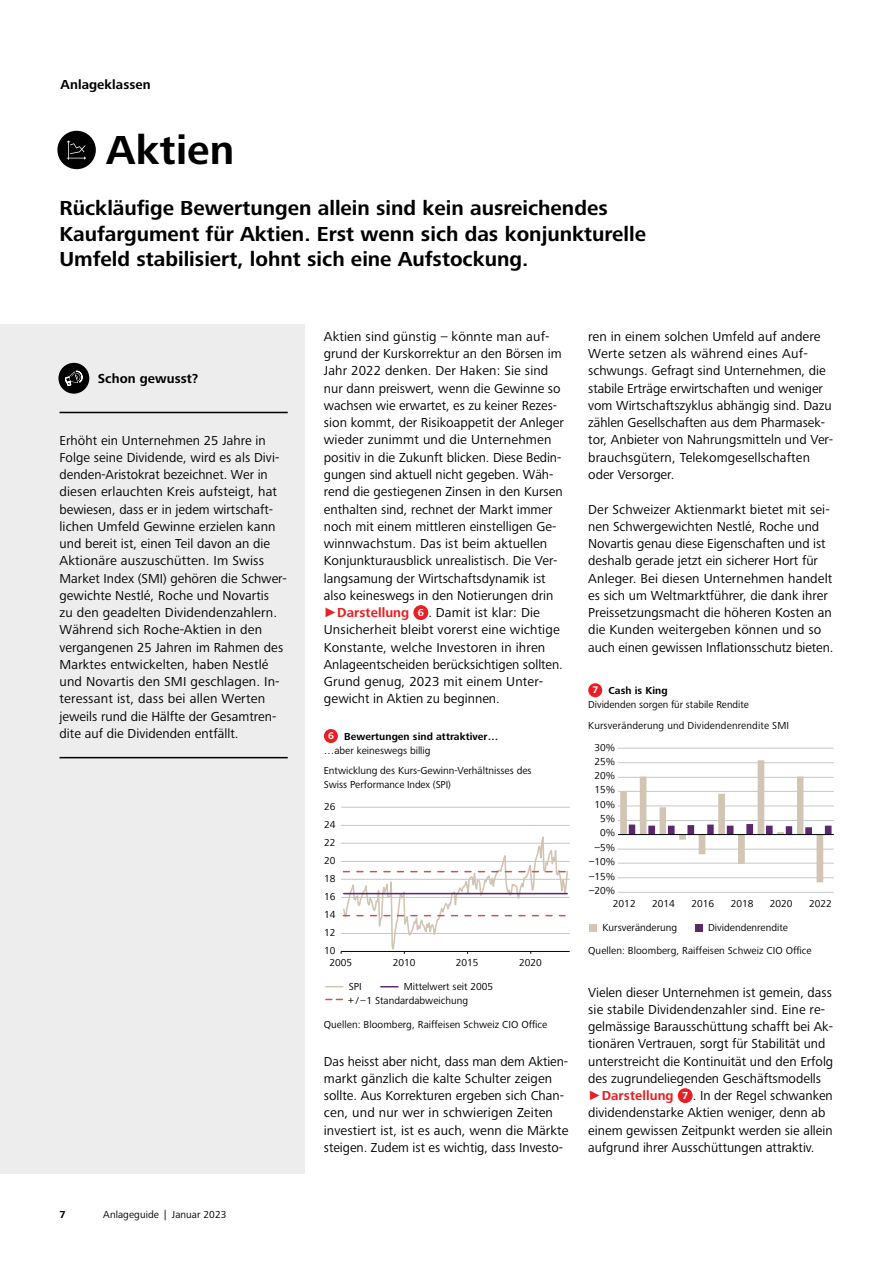
<style>
.page{position:relative;width:893px;height:1263px;background:#fff}
.page>*{position:absolute;margin:0;border:0;box-sizing:border-box;transform-origin:0 0}
.t1{font:700 42px "Frutiger Next LTW1 G";letter-spacing:.005em;color:#000}
.t2{font:700 21px/25.5px "Frutiger Next LTW1 G";color:#000}
.t3{font:13.5px/17.2px "Frutiger Next LTW1 G";color:#000}
.t4{font:700 13.5px "Frutiger Next LTW1 G";letter-spacing:.005em;color:#000}
.t5{font:10.5px/13.5px "Frutiger Next LTW1 G";color:#000}
.t6{font:10.5px/18px "Frutiger Next Com";color:#020202}
.t7{font:700 10.5px/13.5px "Frutiger Next LTW1 G";letter-spacing:.005em;color:#000}
.s1{font-family:"Arial";color:#e82025}
.s2{font-weight:700;color:#e82025}
.s3{font-weight:700;font-size:10.5px;color:#fff}
.s4{font-size:9.9px;color:#fff}
.s5{font-weight:400}
.s6{font-weight:700;font-size:9.9px;color:#fff}
.s7{font-weight:700}
</style>
<div class="page">
<div style="left:413px;top:605px;width:15px;height:15px;background:#e82025;border-radius:50%"></div>
<div style="left:678px;top:1088px;width:15px;height:15px;background:#e82025;border-radius:50%"></div>
<div style="left:57px;top:131px;width:39px;height:38px;background:#000;border-radius:50%"></div>
<svg style="left:67px;top:141px;width:19px;height:19px"></svg>
<div style="left:588px;top:683px;width:14px;height:14px;background:#e82025;border-radius:50%"></div>
<div style="left:589px;top:924px;width:8px;height:7px;background:#d2c5b4"></div>
<div style="left:695px;top:924px;width:8px;height:7px;background:#5d2770"></div>
<hr style="left:618px;top:892px;width:216px;height:1px;background:#c5c7c9">
<hr style="left:618px;top:877px;width:216px;height:1px;background:#c5c7c9">
<hr style="left:618px;top:863px;width:216px;height:1px;background:#c5c7c9">
<hr style="left:618px;top:849px;width:216px;height:1px;background:#c5c7c9">
<hr style="left:618px;top:820px;width:216px;height:1px;background:#c5c7c9">
<hr style="left:618px;top:806px;width:216px;height:1px;background:#c5c7c9">
<hr style="left:618px;top:791px;width:216px;height:1px;background:#c5c7c9">
<hr style="left:618px;top:777px;width:216px;height:1px;background:#c5c7c9">
<hr style="left:618px;top:762px;width:216px;height:1px;background:#c5c7c9">
<hr style="left:618px;top:748px;width:216px;height:1px;background:#c5c7c9">
<svg style="left:620px;top:760px;width:211px;height:122px"></svg>
<hr style="left:618px;top:834px;width:216px;height:1px;background:#000307">
<div style="left:324px;top:729px;width:14px;height:14px;background:#e82025;border-radius:50%"></div>
<svg style="left:381px;top:986px;width:17px;height:1px"></svg>
<svg style="left:326px;top:986px;width:17px;height:1px"></svg>
<hr style="left:341px;top:933px;width:229px;height:1px;background:#c3c4c6">
<hr style="left:341px;top:897px;width:229px;height:1px;background:#c3c4c6">
<hr style="left:341px;top:879px;width:229px;height:1px;background:#c3c4c6">
<hr style="left:341px;top:861px;width:229px;height:1px;background:#c3c4c6">
<hr style="left:341px;top:843px;width:229px;height:1px;background:#c3c4c6">
<hr style="left:341px;top:825px;width:229px;height:1px;background:#c3c4c6">
<hr style="left:341px;top:807px;width:229px;height:1px;background:#c3c4c6">
<hr style="left:341px;top:951px;width:229px;height:1px;background:#000307">
<svg style="left:341px;top:836px;width:228px;height:118px"></svg>
<svg style="left:326px;top:999px;width:17px;height:1px"></svg>
<div style="left:0;top:324px;width:305px;height:850px;background:#ededed"></div>
<div style="left:58px;top:363px;width:31px;height:31px;background:#000;border-radius:50%"></div>
<svg style="left:65px;top:371px;width:17px;height:15px"></svg>
<hr style="left:60px;top:412px;width:228px;height:1px;background:#000">
<hr style="left:60px;top:757px;width:228px;height:1px;background:#000">
<p class="t4" style="left:61px;top:77px;width:92px">Anlageklassen</p>
<h1 class="t1" style="left:106px;top:126px;width:130px">Aktien</h1>
<h2 class="t2" style="left:60px;top:196px;width:588px">Rückläufige Bewertungen allein sind kein ausreichendes<br>Kaufargument für Aktien. Erst wenn sich das konjunkturelle<br>Umfeld stabilisiert, lohnt sich eine Aufstockung.</h2>
<p class="t4" style="left:98px;top:371px;width:102px">Schon gewusst?</p>
<p class="t3" style="left:60px;top:432px;width:229px">Erhöht ein Unternehmen 25 Jahre in Folge seine Dividende, wird es als Divi&shy;denden-Aristokrat bezeichnet. Wer in diesen erlauchten Kreis aufsteigt, hat bewiesen, dass er in jedem wirtschaft&shy;lichen Umfeld Gewinne erzielen kann und bereit ist, einen Teil davon an die Aktionäre auszuschütten. Im Swiss Market Index (SMI) gehören die Schwer&shy;gewichte Nestlé, Roche und Novartis<br>zu den geadelten Dividendenzahlern.<br>Während sich Roche-Aktien in den vergangenen 25 Jahren im Rahmen des Marktes entwickelten, haben Nestlé und Novartis den SMI geschlagen. In&shy;teressant ist, dass bei allen Werten jeweils rund die Hälfte der Gesamtren&shy;dite auf die Dividenden entfällt.</p>
<p class="t7" style="left:60px;top:1208px;width:8px">7</p>
<p class="t5" style="left:103px;top:1208px;width:125px">Anlageguide | Januar 2023</p>
<p class="t3" style="left:324px;top:328px;width:242px">Aktien sind günstig – könnte man auf&shy;grund der Kurskorrektur an den Börsen im Jahr 2022 denken. Der Haken: Sie sind nur dann preiswert, wenn die Gewinne so wachsen wie erwartet, es zu keiner Rezes&shy;sion kommt, der Risikoappetit der Anleger wieder zunimmt und die Unternehmen positiv in die Zukunft blicken. Diese Bedin&shy;gungen sind aktuell nicht gegeben. Wäh&shy;rend die gestiegenen Zinsen in den Kursen enthalten sind, rechnet der Markt immer noch mit einem mittleren einstelligen Ge&shy;winnwachstum. Das ist beim aktuellen Konjunkturausblick unrealistisch. Die Ver&shy;langsamung der Wirtschaftsdynamik ist also keineswegs in den Notierungen drin <span class="s1">►</span><span class="s2">Darstellung</span> <span class="s3">6</span> . Damit ist klar: Die Unsicherheit bleibt vorerst eine wichtige Konstante, welche Investoren in ihren Anlageentscheiden berücksichtigen sollten.<br>Grund genug, 2023 mit einem Unter&shy;gewicht in Aktien zu beginnen.</p>
<p class="t7" style="left:324px;top:730px;width:176px;text-indent:4px"><span class="s4">6</span> Bewertungen sind attraktiver… <span class="s5">…aber keineswegs billig</span></p>
<p class="t5" style="left:324px;top:764px;width:209px">Entwicklung des Kurs-Gewinn-Verhältnisses des<br>Swiss Performance Index (SPI)</p>
<p class="t6" style="left:324px;top:798px;width:13px">26</p>
<p class="t6" style="left:324px;top:816px;width:13px">24</p>
<p class="t6" style="left:324px;top:834px;width:13px">22</p>
<p class="t6" style="left:324px;top:852px;width:13px">20</p>
<p class="t6" style="left:324px;top:870px;width:13px">18</p>
<p class="t6" style="left:324px;top:888px;width:13px">16</p>
<p class="t6" style="left:324px;top:906px;width:13px">14<br>12</p>
<p class="t6" style="left:324px;top:942px;width:13px">10</p>
<p class="t6" style="left:329px;top:954px;width:24px">2005</p>
<p class="t6" style="left:393px;top:954px;width:24px">2010</p>
<p class="t6" style="left:456px;top:954px;width:24px">2015</p>
<p class="t6" style="left:519px;top:954px;width:24px">2020</p>
<p class="t5" style="left:348px;top:994px;width:121px">+ / –1 Standardabweichung</p>
<p class="t5" style="left:324px;top:1018px;width:225px">Quellen: Bloomberg, Raiffeisen Schweiz CIO Office</p>
<p class="t5" style="left:349px;top:980px;width:15px">SPI</p>
<p class="t5" style="left:404px;top:980px;width:91px">Mittelwert seit 2005</p>
<p class="t3" style="left:324px;top:1053px;width:246px">Das heisst aber nicht, dass man dem Aktien&shy;markt gänzlich die kalte Schulter zeigen sollte. Aus Korrekturen ergeben sich Chan&shy;cen, und nur wer in schwierigen Zeiten investiert ist, ist es auch, wenn die Märkte steigen. Zudem ist es wichtig, dass Investo-</p>
<p class="t3" style="left:588px;top:328px;width:246px">ren in einem solchen Umfeld auf andere Werte setzen als während eines Auf&shy;schwungs. Gefragt sind Unternehmen, die stabile Erträge erwirtschaften und weniger vom Wirtschaftszyklus abhängig sind. Dazu zählen Gesellschaften aus dem Pharmasek&shy;tor, Anbieter von Nahrungsmitteln und Ver&shy;brauchsgütern, Telekomgesellschaften oder Versorger.</p>
<p class="t3" style="left:588px;top:501px;width:247px">Der Schweizer Aktienmarkt bietet mit sei&shy;nen Schwergewichten Nestlé, Roche und Novartis genau diese Eigenschaften und ist deshalb gerade jetzt ein sicherer Hort für Anleger. Bei diesen Unternehmen handelt es sich um Weltmarktführer, die dank ihrer Preissetzungsmacht die höheren Kosten an die Kunden weitergeben können und so auch einen gewissen Inflationsschutz bieten.</p>
<p class="t5" style="left:588px;top:684px;width:162px;text-indent:4px"><span class="s6">7</span> <span class="s7">Cash is King<br></span>Dividenden sorgen für stabile Rendite</p>
<p class="t5" style="left:588px;top:719px;width:202px">Kursveränderung und Dividendenrendite SMI</p>
<p class="t6" style="left:594px;top:738px;width:22px">30%</p>
<p class="t6" style="left:594px;top:752px;width:22px">25%</p>
<p class="t6" style="left:594px;top:767px;width:22px">20%</p>
<p class="t6" style="left:594px;top:781px;width:22px">15%</p>
<p class="t6" style="left:594px;top:795px;width:22px">10%</p>
<p class="t6" style="left:600px;top:810px;width:17px">5%</p>
<p class="t6" style="left:600px;top:824px;width:17px">0%</p>
<p class="t6" style="left:595px;top:838px;width:22px">–5%</p>
<p class="t6" style="left:589px;top:852px;width:28px">–10%</p>
<p class="t6" style="left:589px;top:867px;width:28px">–15%</p>
<p class="t6" style="left:589px;top:882px;width:28px">–20%</p>
<p class="t6" style="left:613px;top:895px;width:24px">2012</p>
<p class="t6" style="left:652px;top:895px;width:24px">2014</p>
<p class="t6" style="left:691px;top:895px;width:24px">2016</p>
<p class="t6" style="left:731px;top:895px;width:24px">2018</p>
<p class="t6" style="left:770px;top:895px;width:24px">2020</p>
<p class="t6" style="left:809px;top:895px;width:24px">2022</p>
<p class="t5" style="left:588px;top:944px;width:225px">Quellen: Bloomberg, Raiffeisen Schweiz CIO Office</p>
<p class="t5" style="left:602px;top:921px;width:76px">Kursveränderung</p>
<p class="t5" style="left:708px;top:921px;width:81px">Dividendenrendite</p>
<p class="t3" style="left:588px;top:984px;width:247px">Vielen dieser Unternehmen ist gemein, dass sie stabile Dividendenzahler sind. Eine re&shy;gelmässige Barausschüttung schafft bei Ak&shy;tionären Vertrauen, sorgt für Stabilität und unterstreicht die Kontinuität und den Erfolg des zugrundeliegenden Geschäftsmodells <span class="s1">►</span><span class="s2">Darstellung</span> <span class="s3">7</span> . In der Regel schwanken dividendenstarke Aktien weniger, denn ab einem gewissen Zeitpunkt werden sie allein aufgrund ihrer Ausschüttungen attraktiv.</p>
</div>
